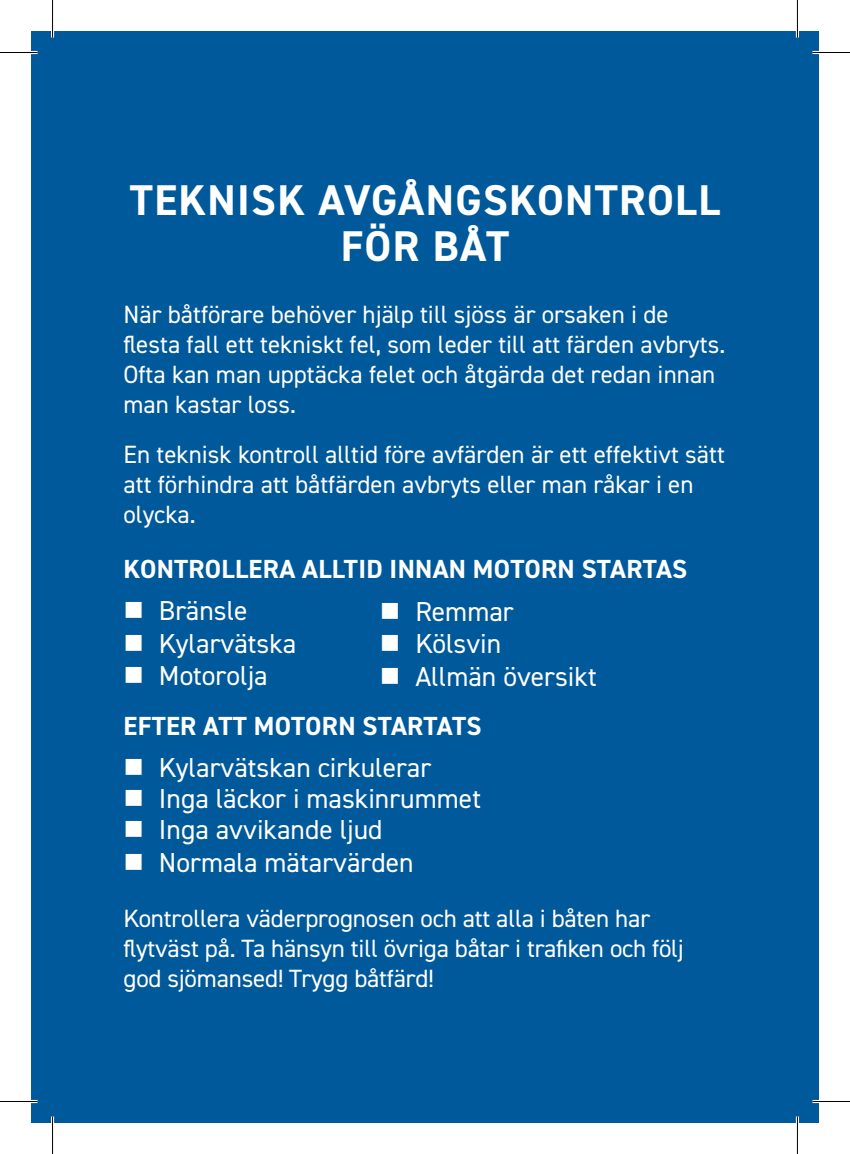
<style>
.page{position:relative;width:850px;height:1154px;background:#fff}
.page>*{position:absolute;margin:0;border:0;box-sizing:border-box;transform-origin:0 0}
.t1{font:700 43px "DIN2014";letter-spacing:.03em;color:#fff}
.t2{font:27.5px "DIN2014";color:#fff}
.t3{font:700 26.25px "DIN2014";letter-spacing:.01em;color:#fff}
.t4{font:25px/30px "DIN2014";color:#fff}
</style>
<div class="page">
<div style="left:31px;top:31px;width:787px;height:1092px;background:#00599a"></div>
<hr style="left:0;top:51px;width:38px;height:3px;background:#fff">
<hr style="left:812px;top:51px;width:37px;height:3px;background:#fff">
<hr style="left:0;top:1100px;width:38px;height:3px;background:#fff">
<hr style="left:812px;top:1100px;width:37px;height:3px;background:#fff">
<hr style="left:51px;top:0;width:3px;height:38px;background:#fff">
<hr style="left:51px;top:1116px;width:3px;height:38px;background:#fff">
<hr style="left:795px;top:0;width:3px;height:38px;background:#fff">
<hr style="left:795px;top:1116px;width:3px;height:38px;background:#fff">
<hr style="left:0;top:52px;width:38px;height:1px;background:#000">
<hr style="left:812px;top:52px;width:37px;height:1px;background:#000">
<hr style="left:0;top:1101px;width:38px;height:1px;background:#000">
<hr style="left:812px;top:1101px;width:37px;height:1px;background:#000">
<hr style="left:52px;top:0;width:1px;height:38px;background:#000">
<hr style="left:52px;top:1116px;width:1px;height:38px;background:#000">
<hr style="left:796px;top:0;width:1px;height:38px;background:#000">
<hr style="left:796px;top:1116px;width:1px;height:38px;background:#000">
<p class="t1" style="left:130px;top:171px;width:591px">TEKNISK AVGÅNGSKONTROLL</p>
<p class="t1" style="left:340px;top:217px;width:170px">FÖR BÅT</p>
<p class="t4" style="left:123px;top:299px;width:603px">När båtförare behöver hjälp till sjöss är orsaken i de flesta fall ett tekniskt fel, som leder till att färden avbryts.<br>Ofta kan man upptäcka felet och åtgärda det redan innan man kastar loss.</p>
<p class="t4" style="left:123px;top:439px;width:602px">En teknisk kontroll alltid före avfärden är ett effektivt sätt att förhindra att båtfärden avbryts eller man råkar i en olycka.</p>
<p class="t3" style="left:123px;top:551px;width:565px">KONTROLLERA ALLTID INNAN MOTORN STARTAS</p>
<p class="t2" style="left:159px;top:594px;width:90px">Bränsle</p>
<p class="t2" style="left:159px;top:626px;width:139px">Kylarvätska</p>
<p class="t2" style="left:159px;top:659px;width:110px">Motorolja</p>
<p class="t3" style="left:123px;top:709px;width:359px">EFTER ATT MOTORN STARTATS</p>
<p class="t2" style="left:159px;top:750px;width:273px">Kylarvätskan cirkulerar</p>
<p class="t2" style="left:159px;top:781px;width:323px">Inga läckor i maskinrummet</p>
<p class="t2" style="left:159px;top:812px;width:225px">Inga avvikande ljud</p>
<p class="t2" style="left:159px;top:845px;width:256px">Normala mätarvärden</p>
<p class="t4" style="left:123px;top:902px;width:561px">Kontrollera väderprognosen och att alla i båten har flytväst på. Ta hänsyn till övriga båtar i trafiken och följ god sjömansed! Trygg båtfärd!</p>
<p class="t2" style="left:415px;top:594px;width:100px">Remmar</p>
<p class="t2" style="left:415px;top:627px;width:87px">Kölsvin</p>
<p class="t2" style="left:415px;top:659px;width:183px">Allmän översikt</p>
</div>
